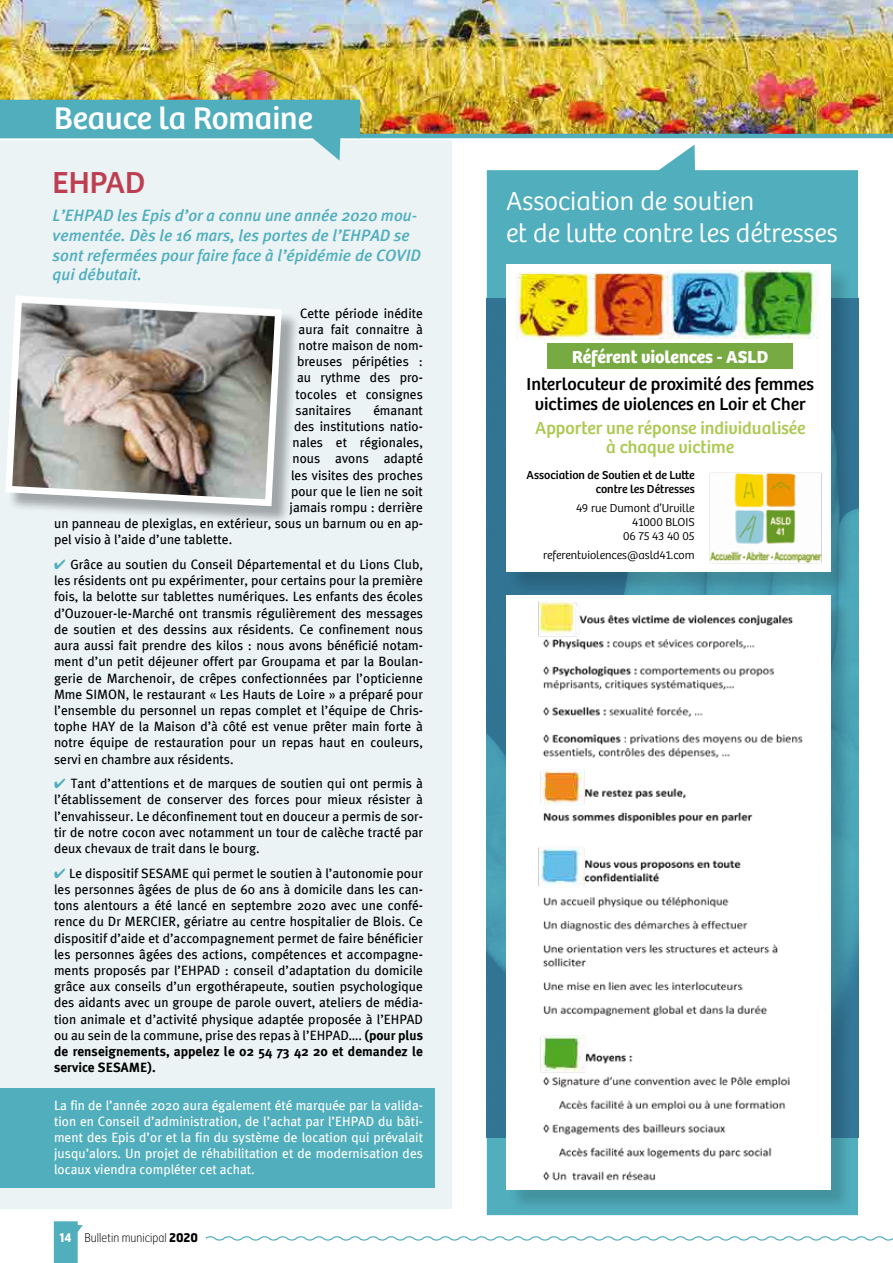
<style>
.page{position:relative;width:893px;height:1263px;background:#fff}
.page>*{position:absolute;margin:0;border:0;box-sizing:border-box;transform-origin:0 0}
.t1{font:32.4px "Bree";color:#fff}
.t2{font:31.5px "Bree";color:#be3e51}
.t3{font:300 27px/32.4px "Bree";color:#fff}
.t4{font:18px/19.5px "Bree";color:#000;text-align:center}
.t5{font:18px/19.5px "Bree";color:#abc950;text-align:center}
.t6{font:700 18px "Bree";color:#fff}
.t7{font:italic 500 16.5px/19.8px "Meta Plus";color:#50aebd}
.t8{font:13.5px/16.2px "Meta Plus";color:#000;text-align:justify}
.t9{font:13.5px/16.2px "Meta Plus";color:#fff;text-align:justify}
.t10{font:300 12px/14.4px "Bree";color:#000;text-align:right}
.t11{font:12px/14.4px "Bree";color:#000;text-align:right}
.t12{font:100 12px "Hermes";color:#000;scale:.93 1}
.s1{color:#50aebd}
.s2{font-weight:700}
.s3{font-weight:700;color:#fff}
</style>
<div class="page">
<div style="left:0;top:140px;width:452px;height:1069px;background:#ebf3f5"></div>
<div style="left:0;top:1087px;width:435px;height:100px;background:#50aebd"></div>
<img style="left:0;top:0;width:893px;height:134px">
<svg style="left:0;top:100px;width:360px;height:61px"></svg>
<svg style="left:205px;top:1236px;width:688px;height:5px"></svg>
<hr style="left:359px;top:134px;width:534px;height:4px;background:#50aebd">
<svg style="left:54px;top:1221px;width:29px;height:42px"></svg>
<div style="left:8px;top:298px;width:292px;height:227px;background:#000;opacity:.32"></div>
<img style="left:5px;top:296px;width:280px;height:214px">
<svg style="left:487px;top:145px;width:371px;height:1070px;fill:#50aebd"></svg>
<img style="left:487px;top:299px;width:371px;height:838px">
<div style="left:509px;top:267px;width:344px;height:328px;background:#000;opacity:.16"></div>
<div style="left:506px;top:264px;width:324px;height:308px;background:#fff"></div>
<div style="left:509px;top:598px;width:344px;height:614px;background:#000;opacity:.16"></div>
<img style="left:506px;top:598px;width:324px;height:591px">
<img style="left:517px;top:270px;width:154px;height:69px">
<img style="left:664px;top:271px;width:154px;height:67px">
<img style="left:709px;top:472px;width:113px;height:92px">
<div style="left:547px;top:343px;width:246px;height:26px;background:#77aa42"></div>
<h1 class="t1" style="left:54px;top:99px;width:260px">Beauce la Romaine</h1>
<h2 class="t2" style="left:53px;top:164px;width:94px">EHPAD</h2>
<p class="t7" style="left:53px;top:205px;width:370px">L’EHPAD les Epis d’or a connu une année 2020 mou&shy;vementée. Dès le 16 mars, les portes de l’EHPAD se sont refermées pour faire face à l’épidémie de COVID qui débutait.</p>
<p class="t8" style="left:296px;top:305px;width:129px;text-indent:4px">Cette période inédite aura fait connaitre à notre maison de nom&shy;breuses péripéties : au rythme des pro&shy;tocoles et consignes sanitaires</p>
<p class="t8" style="left:373px;top:402px;width:51px">émanant</p>
<p class="t8" style="left:294px;top:418px;width:131px">des institutions natio-</p>
<p class="t8" style="left:293px;top:434px;width:132px">nales et régionales,</p>
<p class="t8" style="left:293px;top:450px;width:132px">nous avons adapté</p>
<p class="t8" style="left:291px;top:467px;width:133px">les visites des proches</p>
<p class="t8" style="left:291px;top:483px;width:134px">pour que le lien ne soit</p>
<p class="t8" style="left:290px;top:499px;width:135px">jamais rompu : derrière</p>
<p class="t8" style="left:54px;top:515px;width:371px">un panneau de plexiglas, en extérieur, sous un barnum ou en ap-</p>
<p class="t8" style="left:54px;top:531px;width:180px">pel visio à l’aide d’une tablette.</p>
<p class="t8" style="left:54px;top:556px;width:371px"><span class="s1">✔</span> Grâce au soutien du Conseil Départemental et du Lions Club, les résidents ont pu expérimenter, pour certains pour la première fois, la belotte sur tablettes numériques. Les enfants des écoles d’Ouzouer-le-Marché ont transmis régulièrement des messages de soutien et des dessins aux résidents. Ce confinement nous aura aussi fait prendre des kilos : nous avons bénéficié notam&shy;ment d’un petit déjeuner offert par Groupama et par la Boulan&shy;gerie de Marchenoir, de crêpes confectionnées par l’opticienne Mme SIMON, le restaurant « Les Hauts de Loire » a préparé pour l’ensemble du personnel un repas complet et l’équipe de Chris&shy;tophe HAY de la Maison d’à côté est venue prêter main forte à notre équipe de restauration pour un repas haut en couleurs, servi en chambre aux résidents.</p>
<p class="t8" style="left:54px;top:775px;width:371px"><span class="s1">✔</span> Tant d’attentions et de marques de soutien qui ont permis à l’établissement de conserver des forces pour mieux résister à l’envahisseur. Le déconfinement tout en douceur a permis de sor&shy;tir de notre cocon avec notamment un tour de calèche tracté par deux chevaux de trait dans le bourg.</p>
<p class="t8" style="left:54px;top:865px;width:371px"><span class="s1">✔</span> Le dispositif SESAME qui permet le soutien à l’autonomie pour les personnes âgées de plus de 60 ans à domicile dans les can&shy;tons alentours a été lancé en septembre 2020 avec une confé&shy;rence du Dr MERCIER, gériatre au centre hospitalier de Blois. Ce dispositif d’aide et d’accompagnement permet de faire bénéficier les personnes âgées des actions, compétences et accompagne&shy;ments proposés par l’EHPAD : conseil d’adaptation du domicile grâce aux conseils d’un ergothérapeute, soutien psychologique des aidants avec un groupe de parole ouvert, ateliers de média&shy;tion animale et d’activité physique adaptée proposée à l’EHPAD ou au sein de la commune, prise des repas à l’EHPAD…. <span class="s2">(pour plus de renseignements, appelez le 02 54 73 42 20 et demandez le service SESAME).</span></p>
<p class="t9" style="left:54px;top:1097px;width:371px">La fin de l’année 2020 aura également été marquée par la valida&shy;tion en Conseil d’administration, de l’achat par l’EHPAD du bâti&shy;ment des Epis d’or et la fin du système de location qui prévalait jusqu’alors. Un projet de réhabilitation et de modernisation des locaux viendra compléter cet achat.</p>
<p class="t12" style="left:60px;top:1230px;width:150px"><span class="s3">14</span> Bulletin municipal <span class="s2">2020</span></p>
<h3 class="t3" style="left:506px;top:185px;width:333px">Association de soutien<br>et de lutte contre les détresses</h3>
<h3 class="t6" style="left:572px;top:346px;width:198px">Référent violences - ASLD</h3>
<h3 class="t4" style="left:527px;top:375px;width:289px">Interlocuteur de proximité des femmes victimes de violences en Loir et Cher</h3>
<h3 class="t5" style="left:535px;top:418px;width:272px">Apporter une réponse individualisée à chaque victime</h3>
<p class="t11" style="left:527px;top:468px;width:170px">Association de Soutien et de Lutte contre les Détresses</p>
<p class="t10" style="left:576px;top:501px;width:120px">49 rue Dumont d’Urville<br>41000 BLOIS<br>06 75 43 40 05</p>
<p class="t10" style="left:543px;top:548px;width:153px">referentviolences@asld41.com</p>
</div>
